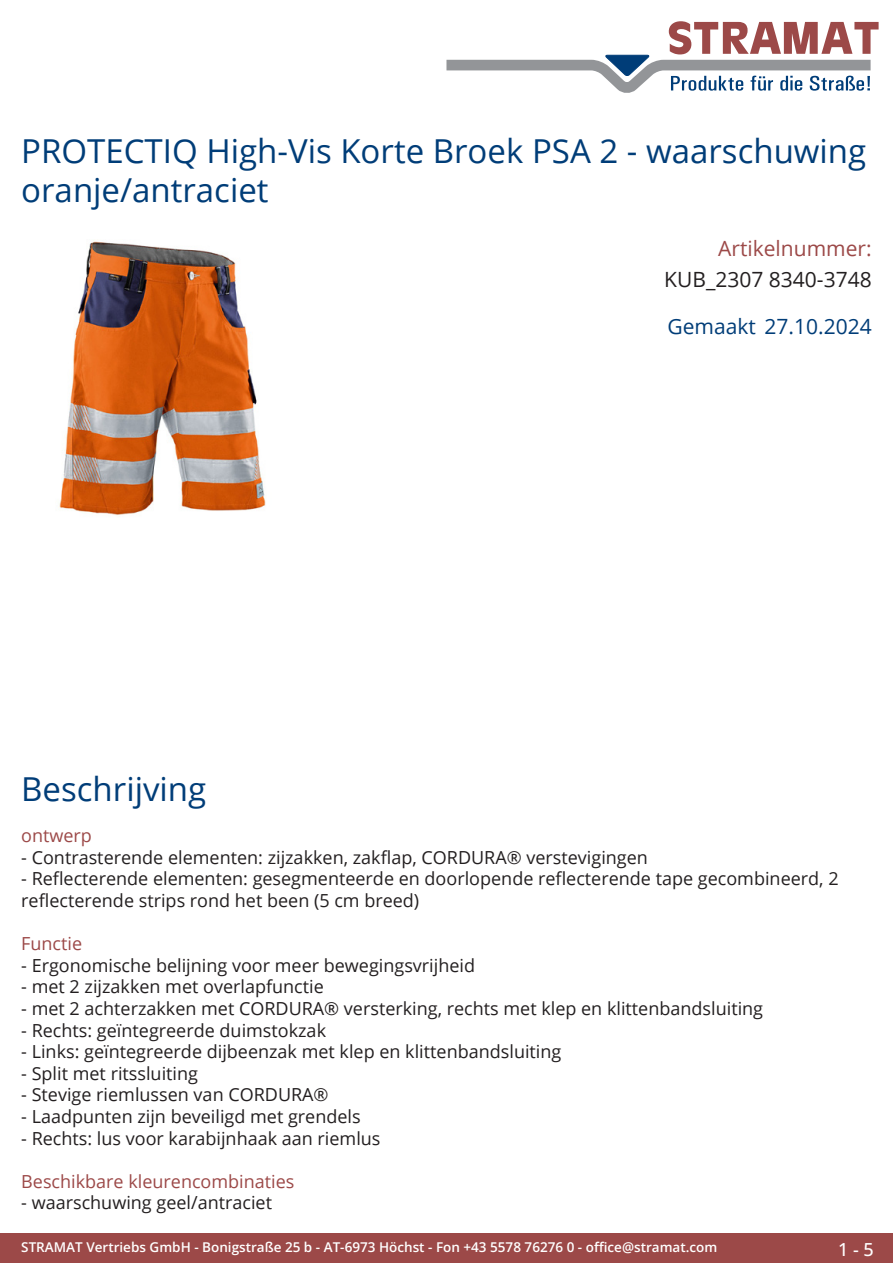
<style>
.page{position:relative;width:893px;height:1263px;background:#fff}
.page>*{position:absolute;margin:0;border:0;box-sizing:border-box;transform-origin:0 0}
.Produkttitel{font:33px/39.6px "Open Sans";color:#003d78}
.TechDaten_Inhalt{font:21px "Open Sans";color:#231f20}
.Erstellungsdatum{font:21px "Open Sans";color:#003d78}
.TechDaten_Überschrif{font:21px "Open Sans";color:#9c4948}
.Beschreibung_Text{font:18px/21.6px "Open Sans";color:#231f20}
.Beschreibung_Text-2{font:18px "Open Sans";color:#9c4948}
.t1{font:500 18px "Open Sans";color:#fff}
.t2{font:600 13.5px "Open Sans";color:#fff}
</style>
<div class="page">
<div style="left:0;top:1233px;width:893px;height:30px;background:#9c4948"></div>
<svg style="left:446px;top:21px;width:433px;height:72px"></svg>
<img style="left:58px;top:240px;width:208px;height:275px">
<p class="Produkttitel" style="left:21px;top:130px;width:846px">PROTECTIQ High-Vis Korte Broek PSA 2 - waarschuwing oranje/antraciet</p>
<p class="TechDaten_Überschrif" style="left:718px;top:234px;width:155px">Artikelnummer:</p>
<p class="TechDaten_Inhalt" style="left:664px;top:265px;width:209px">KUB_2307 8340-3748</p>
<p class="Erstellungsdatum" style="left:668px;top:312px;width:206px">Gemaakt 27.10.2024</p>
<p class="Produkttitel" style="left:21px;top:768px;width:186px">Beschrijving</p>
<p class="Beschreibung_Text-2" style="left:21px;top:823px;width:72px">ontwerp</p>
<p class="Beschreibung_Text" style="left:21px;top:846px;width:628px">- Contrasterende elementen: zijzakken, zakflap, CORDURA® verstevigingen</p>
<p class="Beschreibung_Text" style="left:21px;top:867px;width:819px">- Reflecterende elementen: gesegmenteerde en doorlopende reflecterende tape gecombineerd, 2 reflecterende strips rond het been (5 cm breed)</p>
<p class="Beschreibung_Text-2" style="left:21px;top:931px;width:62px">Functie</p>
<p class="Beschreibung_Text" style="left:21px;top:954px;width:455px">- Ergonomische belijning voor meer bewegingsvrijheid</p>
<p class="Beschreibung_Text" style="left:21px;top:975px;width:304px">- met 2 zijzakken met overlapfunctie</p>
<p class="Beschreibung_Text" style="left:21px;top:997px;width:743px">- met 2 achterzakken met CORDURA® versterking, rechts met klep en klittenbandsluiting</p>
<p class="Beschreibung_Text" style="left:21px;top:1019px;width:306px">- Rechts: geïntegreerde duimstokzak</p>
<p class="Beschreibung_Text" style="left:21px;top:1040px;width:542px">- Links: geïntegreerde dijbeenzak met klep en klittenbandsluiting</p>
<p class="Beschreibung_Text" style="left:21px;top:1062px;width:178px">- Split met ritssluiting</p>
<p class="Beschreibung_Text" style="left:21px;top:1083px;width:309px">- Stevige riemlussen van CORDURA®</p>
<p class="Beschreibung_Text" style="left:21px;top:1105px;width:341px">- Laadpunten zijn beveiligd met grendels</p>
<p class="Beschreibung_Text" style="left:21px;top:1127px;width:361px">- Rechts: lus voor karabijnhaak aan riemlus</p>
<p class="Beschreibung_Text-2" style="left:21px;top:1169px;width:275px">Beschikbare kleurencombinaties</p>
<p class="Beschreibung_Text" style="left:21px;top:1191px;width:252px">- waarschuwing geel/antraciet</p>
<p class="t2" style="left:21px;top:1238px;width:698px">STRAMAT Vertriebs GmbH - Bonigstraße 25 b - AT-6973 Höchst - Fon +43 5578 76276 0 - office@stramat.com</p>
<p class="t1" style="left:838px;top:1237px;width:37px">1 - 5</p>
</div>
